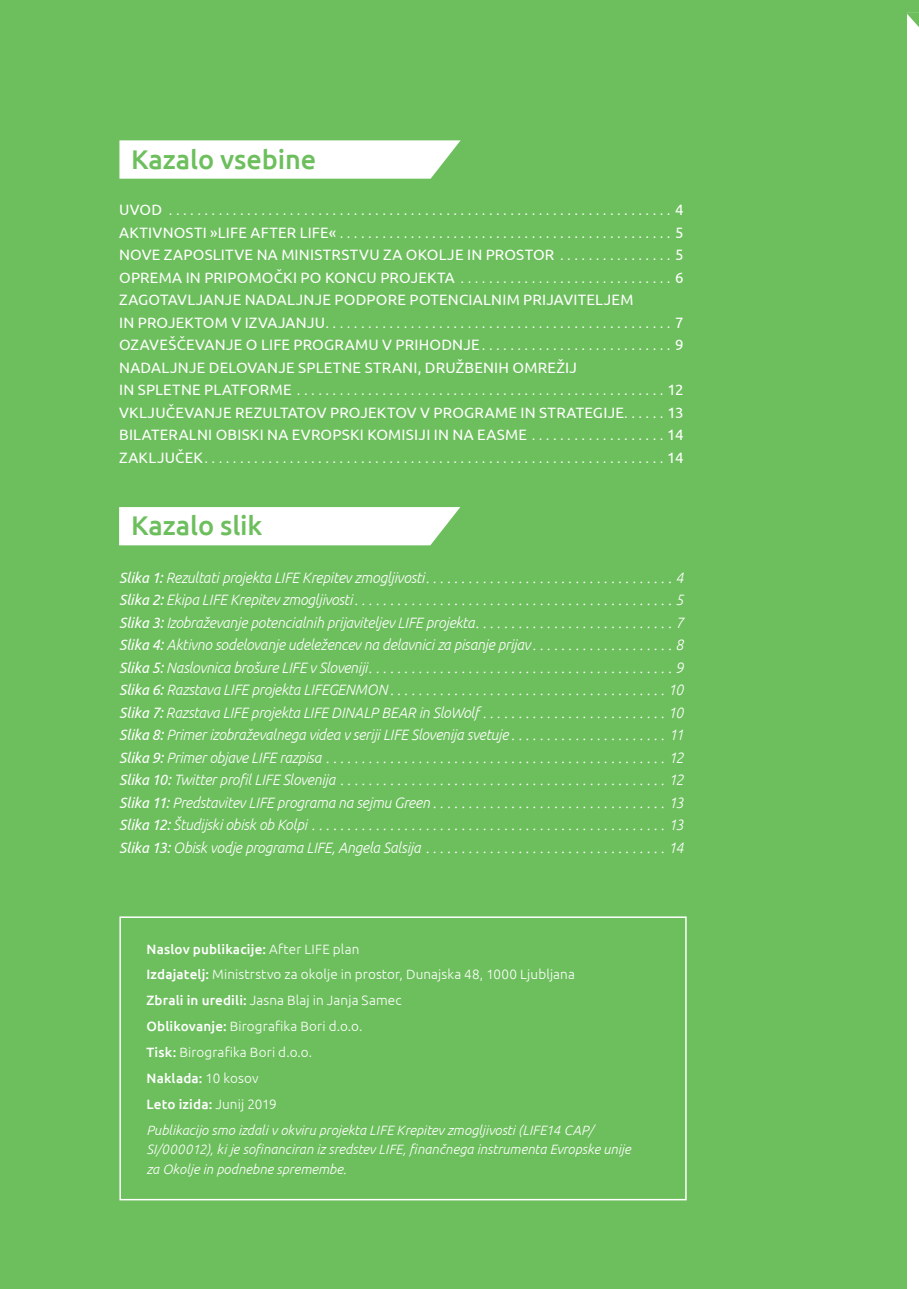
<style>
.page{position:relative;width:919px;height:1289px;background:#fff}
.page>*{position:absolute;margin:0;border:0;box-sizing:border-box;transform-origin:0 0}
.t1{font:500 27px "Ubuntu";letter-spacing:-.005em;color:#6dbf5d}
.t2{font:italic 300 15px/22.5px "Ubuntu";letter-spacing:-.01em;color:#fff;text-align:justify;scale:.96 1}
.t3{font:15px/22.5px "Ubuntu";letter-spacing:.015em;color:#fff}
.t4{font:300 13.5px/26px "Ubuntu";letter-spacing:.01em;color:#fff}
.t5{font:italic 300 13.5px/19.5px "Ubuntu";color:#fff}
.s1{font-weight:300}
.s2{font-weight:400}
.s3{font-weight:500}
.s4{font-style:italic}
</style>
<div class="page">
<svg style="left:906px;top:13px;width:12px;height:14px"></svg>
<div style="left:0;top:0;width:906px;height:1288px;background:#6dbf5d"></div>
<svg style="left:119px;top:140px;width:341px;height:39px;background:#f6fbf5"></svg>
<svg style="left:119px;top:507px;width:341px;height:38px;background:#f8fcf7"></svg>
<div style="left:119px;top:916px;width:567px;height:284px;border:2px solid #fff"></div>
<h1 class="t1" style="left:131px;top:142px;width:186px">Kazalo vsebine</h1>
<p class="t3" style="left:119px;top:198px;width:566px">UVOD <span class="s1">. . . . . . . . . . . . . . . . . . . . . . . . . . . . . . . . . . . . . . . . . . . . . . . . . . . . . . . . . . . . . . . . . . . . . . .</span> 4<br>AKTIVNOSTI »LIFE AFTER LIFE« <span class="s1">. . . . . . . . . . . . . . . . . . . . . . . . . . . . . . . . . . . . . . . . . . . . . . .</span> 5<br>NOVE ZAPOSLITVE NA MINISTRSTVU ZA OKOLJE IN PROSTOR <span class="s1">. . . . . . . . . . . . . . . .</span> 5<br>OPREMA IN PRIPOMOČKI PO KONCU PROJEKTA <span class="s1">. . . . . . . . . . . . . . . . . . . . . . . . . . . . . .</span> 6<br>ZAGOTAVLJANJE NADALJNJE PODPORE POTENCIALNIM PRIJAVITELJEM<br>IN PROJEKTOM V IZVAJANJU <span class="s1">. . . . . . . . . . . . . . . . . . . . . . . . . . . . . . . . . . . . . . . . . . . . . . . . .</span> 7<br>OZAVEŠČEVANJE O LIFE PROGRAMU V PRIHODNJE <span class="s1">. . . . . . . . . . . . . . . . . . . . . . . . . . .</span> 9<br>NADALJNJE DELOVANJE SPLETNE STRANI, DRUŽBENIH OMREŽIJ<br>IN SPLETNE PLATFORME <span class="s1">. . . . . . . . . . . . . . . . . . . . . . . . . . . . . . . . . . . . . . . . . . . . . . . . . . . .</span> 12<br>VKLJUČEVANJE REZULTATOV PROJEKTOV V PROGRAME IN STRATEGIJE <span class="s1">. . . . . .</span> 13<br>BILATERALNI OBISKI NA EVROPSKI KOMISIJI IN NA EASME <span class="s1">. . . . . . . . . . . . . . . . . . .</span> 14<br>ZAKLJUČEK <span class="s1">. . . . . . . . . . . . . . . . . . . . . . . . . . . . . . . . . . . . . . . . . . . . . . . . . . . . . . . . . . . . . . . . .</span> 14</p>
<h1 class="t1" style="left:131px;top:509px;width:133px">Kazalo slik</h1>
<p class="t2" style="left:119px;top:566px;width:589px"><span class="s2">Slika 1:</span> Rezultati projekta LIFE Krepitev zmogljivosti . . . . . . . . . . . . . . . . . . . . . . . . . . . . . . . . . . . 4<br><span class="s2">Slika 2:</span> Ekipa LIFE Krepitev zmogljivosti . . . . . . . . . . . . . . . . . . . . . . . . . . . . . . . . . . . . . . . . . . . . . 5<br><span class="s2">Slika 3:</span> Izobraževanje potencialnih prijaviteljev LIFE projekta . . . . . . . . . . . . . . . . . . . . . . . . . . . . 7<br><span class="s2">Slika 4:</span> Aktivno sodelovanje udeležencev na delavnici za pisanje prijav . . . . . . . . . . . . . . . . . . . . 8<br><span class="s2">Slika 5:</span> Naslovnica brošure LIFE v Sloveniji . . . . . . . . . . . . . . . . . . . . . . . . . . . . . . . . . . . . . . . . . . . 9<br><span class="s2">Slika 6:</span> Razstava LIFE projekta LIFEGENMON . . . . . . . . . . . . . . . . . . . . . . . . . . . . . . . . . . . . . . 10<br><span class="s2">Slika 7:</span> Razstava LIFE projekta LIFE DINALP BEAR in SloWolf . . . . . . . . . . . . . . . . . . . . . . . . . 10<br><span class="s2">Slika 8:</span> Primer izobraževalnega videa v seriji LIFE Slovenija svetuje . . . . . . . . . . . . . . . . . . . . . . 11<br><span class="s2">Slika 9:</span> Primer objave LIFE razpisa . . . . . . . . . . . . . . . . . . . . . . . . . . . . . . . . . . . . . . . . . . . . . . . . 12<br><span class="s2">Slika 10:</span> Twitter profil LIFE Slovenija . . . . . . . . . . . . . . . . . . . . . . . . . . . . . . . . . . . . . . . . . . . . . . 12<br><span class="s2">Slika 11:</span> Predstavitev LIFE programa na sejmu Green . . . . . . . . . . . . . . . . . . . . . . . . . . . . . . . . . 13<br><span class="s2">Slika 12:</span> Študijski obisk ob Kolpi . . . . . . . . . . . . . . . . . . . . . . . . . . . . . . . . . . . . . . . . . . . . . . . . . . 13<br><span class="s2">Slika 13:</span> Obisk vodje programa LIFE, Angela Salsija . . . . . . . . . . . . . . . . . . . . . . . . . . . . . . . . . . 14</p>
<p class="t4" style="left:146px;top:935px;width:448px"><span class="s3">Naslov publikacije:</span> After LIFE plan<br><span class="s3">Izdajatelj:</span> Ministrstvo za okolje in prostor, Dunajska 48, 1000 Ljubljana <span class="s3">Zbrali in uredili:</span> Jasna Blaj in Janja Samec<br><span class="s3">Oblikovanje:</span> Birografika Bori d.o.o.<br><span class="s3">Tisk:</span> Birografika Bori d.o.o.<br><span class="s3">Naklada:</span> 10 kosov<br><span class="s3">Leto izida:</span> Junij 2019<br><span class="s4">Publikacijo smo izdali v okviru projekta LIFE Krepitev zmogljivosti (LIFE14 CAP/</span></p>
<p class="t5" style="left:146px;top:1139px;width:485px">SI/000012), ki je sofinanciran iz sredstev LIFE, finančnega instrumenta Evropske unije za Okolje in podnebne spremembe.</p>
</div>
